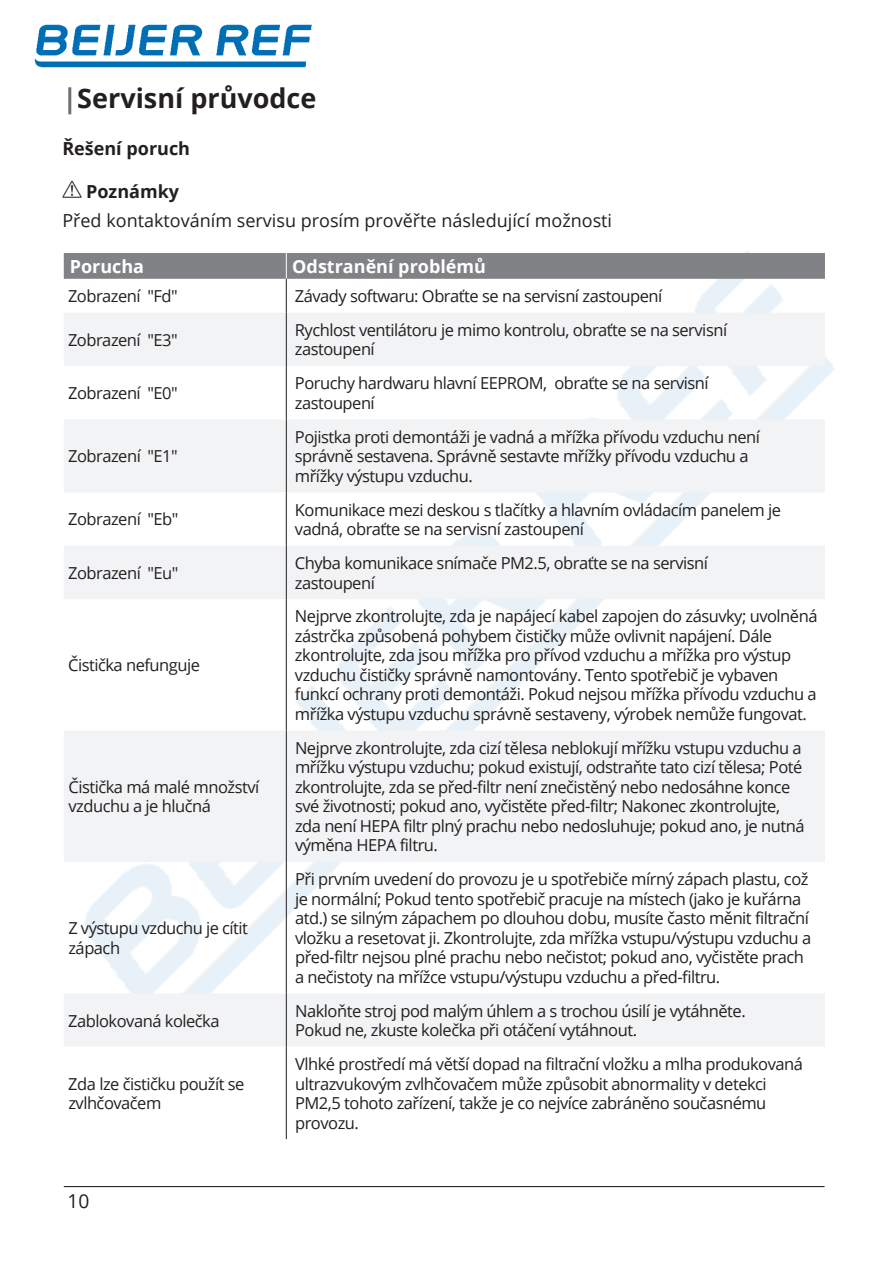
<style>
.page{position:relative;width:893px;height:1263px;background:#fff}
.page>*{position:absolute;margin:0;border:0;box-sizing:border-box;transform-origin:0 0}
.t1{font:700 27px "Open Sans";color:#231f20}
.t2{font:19.2px "Open Sans";color:#231f20}
.t3{font:18px "Open Sans";color:#231f20}
.t4{font:700 18px "Open Sans";color:#fff}
.t5{font:700 18px "Open Sans";color:#231f20}
.t6{font:16.5px/19.5px "Open Sans";letter-spacing:-.03em;color:#231f20}
.s1{color:#6c6d70}
.s2{font-style:inherit}
</style>
<div class="page">
<img style="left:34px;top:24px;width:278px;height:44px">
<hr style="left:64px;top:1186px;width:761px;height:1px;background:#231f20">
<svg style="left:62px;top:181px;width:20px;height:17px"></svg>
<svg style="left:64px;top:313px;width:761px;height:734px;fill:#f2f3f7"></svg>
<div style="left:64px;top:253px;width:761px;height:26px;background:#808285"></div>
<hr style="left:286px;top:279px;width:1px;height:34px;background:#231f20">
<hr style="left:286px;top:313px;width:1px;height:53px;background:#231f20">
<hr style="left:286px;top:366px;width:1px;height:53px;background:#231f20">
<hr style="left:286px;top:419px;width:1px;height:73px;background:#231f20">
<hr style="left:286px;top:492px;width:1px;height:54px;background:#231f20">
<hr style="left:286px;top:546px;width:1px;height:53px;background:#231f20">
<hr style="left:286px;top:599px;width:1px;height:131px;background:#231f20">
<hr style="left:286px;top:730px;width:1px;height:132px;background:#231f20">
<hr style="left:286px;top:862px;width:1px;height:131px;background:#231f20">
<hr style="left:286px;top:993px;width:1px;height:54px;background:#231f20">
<hr style="left:286px;top:1047px;width:1px;height:92px;background:#231f20">
<h1 class="t1" style="left:62px;top:80px;width:256px"><span class="s1">|</span><span class="s2">Servi</span>sní průvodce</h1>
<p class="t5" style="left:62px;top:136px;width:129px">Řešení poruch</p>
<p class="t5" style="left:86px;top:178px;width:95px">Poznámky</p>
<p class="t3" style="left:62px;top:208px;width:551px">Před kontaktováním servisu prosím prověřte následující možnosti</p>
<p class="t4" style="left:70px;top:254px;width:76px">Porucha</p>
<p class="t4" style="left:292px;top:254px;width:195px">Odstranění problémů</p>
<p class="t6" style="left:68px;top:286px;width:111px">Zobrazení "Fd"</p>
<p class="t6" style="left:295px;top:286px;width:369px">Závady softwaru: Obraťte se na servisní zastoupení</p>
<p class="t6" style="left:68px;top:330px;width:111px">Zobrazení "E3"</p>
<p class="t6" style="left:295px;top:320px;width:434px">Rychlost ventilátoru je mimo kontrolu, obraťte se na servisní zastoupení</p>
<p class="t6" style="left:68px;top:383px;width:111px">Zobrazení "E0"</p>
<p class="t6" style="left:295px;top:373px;width:415px">Poruchy hardwaru hlavní EEPROM, obraťte se na servisní zastoupení</p>
<p class="t6" style="left:68px;top:446px;width:111px">Zobrazení "E1"</p>
<p class="t6" style="left:295px;top:427px;width:466px">Pojistka proti demontáži je vadná a mřížka přívodu vzduchu není správně sestavena. Správně sestavte mřížky přívodu vzduchu a mřížky výstupu vzduchu.</p>
<p class="t6" style="left:68px;top:509px;width:112px">Zobrazení "Eb"</p>
<p class="t6" style="left:295px;top:499px;width:488px">Komunikace mezi deskou s tlačítky a hlavním ovládacím panelem je vadná, obraťte se na servisní zastoupení</p>
<p class="t6" style="left:68px;top:563px;width:112px">Zobrazení "Eu"</p>
<p class="t6" style="left:295px;top:553px;width:415px">Chyba komunikace snímače PM2.5, obraťte se na servisní zastoupení</p>
<p class="t6" style="left:68px;top:655px;width:133px">Čistička nefunguje</p>
<p class="t6" style="left:68px;top:777px;width:192px">Čistička má malé množství vzduchu a je hlučná</p>
<p class="t6" style="left:68px;top:918px;width:181px">Z výstupu vzduchu je cítit zápach</p>
<p class="t6" style="left:295px;top:606px;width:524px">Nejprve zkontrolujte, zda je napájecí kabel zapojen do zásuvky; uvolněná zástrčka způsobená pohybem čističky může ovlivnit napájení. Dále zkontrolujte, zda jsou mřížka pro přívod vzduchu a mřížka pro výstup vzduchu čističky správně namontovány. Tento spotřebič je vybaven funkcí ochrany proti demontáži. Pokud nejsou mřížka přívodu vzduchu a mřížka výstupu vzduchu správně sestaveny, výrobek nemůže fungovat.</p>
<p class="t6" style="left:295px;top:738px;width:511px">Nejprve zkontrolujte, zda cizí tělesa neblokují mřížku vstupu vzduchu a mřížku výstupu vzduchu; pokud existují, odstraňte tato cizí tělesa; Poté zkontrolujte, zda se před-filtr není znečistěný nebo nedosáhne konce své životnosti; pokud ano, vyčistěte před-filtr; Nakonec zkontrolujte, zda není HEPA filtr plný prachu nebo nedosluhuje; pokud ano, je nutná výměna HEPA filtru.</p>
<p class="t6" style="left:295px;top:869px;width:518px">Při prvním uvedení do provozu je u spotřebiče mírný zápach plastu, což je normální; Pokud tento spotřebič pracuje na místech (jako je kuřárna atd.) se silným zápachem po dlouhou dobu, musíte často měnit filtrační vložku a resetovat ji. Zkontrolujte, zda mřížka vstupu/výstupu vzduchu a před-filtr nejsou plné prachu nebo nečistot; pokud ano, vyčistěte prach a nečistoty na mřížce vstupu/výstupu vzduchu a před-filtru.</p>
<p class="t6" style="left:68px;top:1011px;width:153px">Zablokovaná kolečka</p>
<p class="t6" style="left:295px;top:1000px;width:452px">Nakloňte stroj pod malým úhlem a s trochou úsilí je vytáhněte.<br>Pokud ne, zkuste kolečka při otáčení vytáhnout.</p>
<p class="t6" style="left:68px;top:1073px;width:178px">Zda lze čističku použít se zvlhčovačem</p>
<p class="t6" style="left:295px;top:1054px;width:509px">Vlhké prostředí má větší dopad na filtrační vložku a mlha produkovaná ultrazvukovým zvlhčovačem může způsobit abnormality v detekci PM2,5 tohoto zařízení, takže je co nejvíce zabráněno současnému provozu.</p>
<p class="t2" style="left:68px;top:1188px;width:23px">10</p>
</div>
